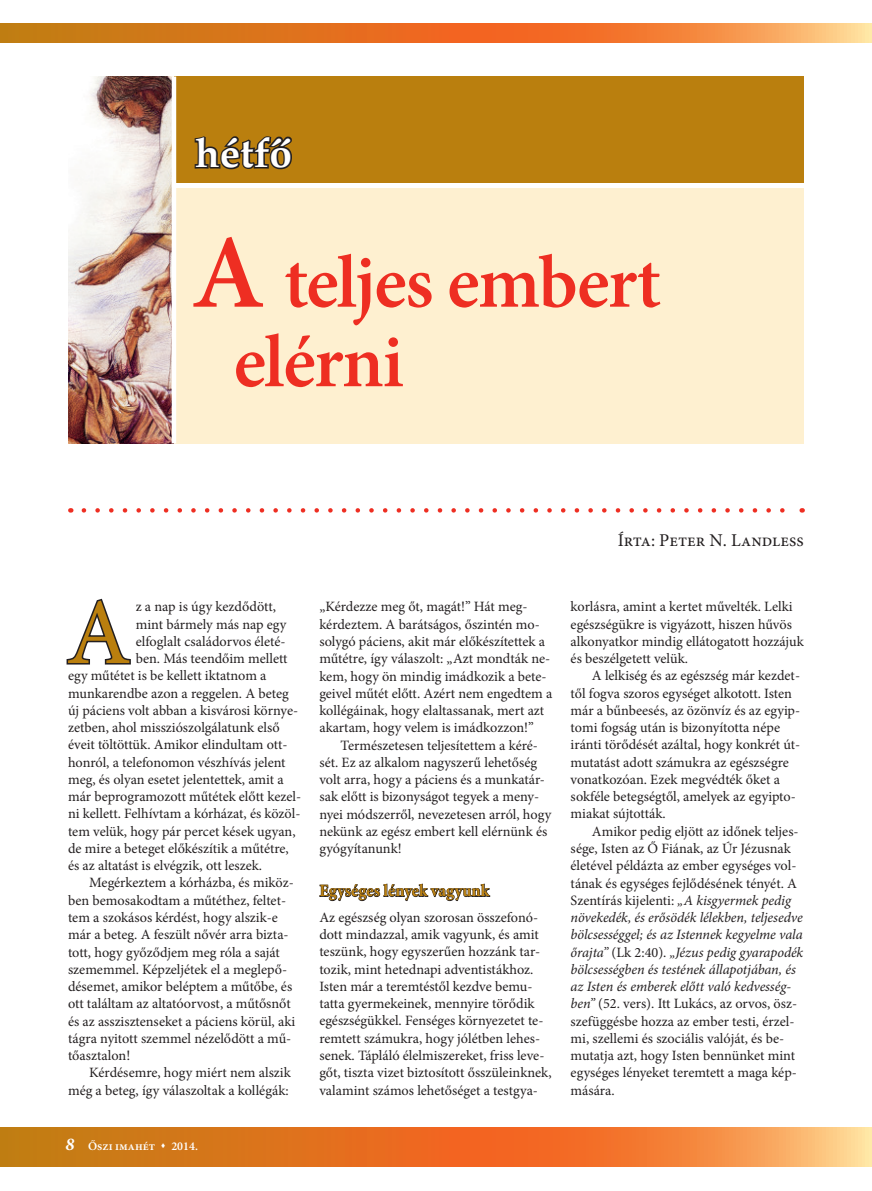
<style>
.page{position:relative;width:872px;height:1191px;background:#fff}
.page>*{position:absolute;margin:0;border:0;box-sizing:border-box;transform-origin:0 0}
.t1{font:93.9px "Minion Pro";color:#ba7f0e}
.t2{font:600 75px/79.5px "Minion Pro";letter-spacing:-.02em;color:#ee2e22}
.t3{font:700 40.5px "Palatino";color:#fff}
.t4{font:18px "Minion Pro";color:#231f20}
.t5{font:700 17.25px "Minion Pro";color:#ba7f0e;scale:.95 1}
.t6{font:14.25px/17.2px "Minion Pro";color:#231f20}
.t7{font:600 12px "Minion Pro";color:#fff}
.s1{font-size:105px}
.s2{font-weight:700;font-style:italic;font-size:18px}
.s3{font-style:italic}
</style>
<div class="page">
<svg style="left:0;top:1127px;width:872px;height:39px;background:#e67e2e"></svg>
<svg style="left:0;top:23px;width:871px;height:20px;background:#e67e2e"></svg>
<svg style="left:871px;top:23px;width:1px;height:20px"></svg>
<div style="left:172px;top:76px;width:632px;height:107px;background:#ba7f0e"></div>
<svg style="left:194px;top:136px;width:98px;height:34px"></svg>
<div style="left:68px;top:188px;width:736px;height:255px;background:#fef0d0"></div>
<svg style="left:84px;top:508px;width:701px;height:4px"></svg>
<img style="left:68px;top:76px;width:104px;height:367px">
<hr style="left:172px;top:76px;width:4px;height:367px;background:#fff">
<svg style="left:66px;top:598px;width:65px;height:67px"></svg>
<svg style="left:319px;top:883px;width:171px;height:18px"></svg>
<h3 class="t3" style="left:195px;top:119px;width:98px">hétfő</h3>
<h2 class="t2" style="left:234px;top:242px;width:429px;text-indent:-42px"><span class="s1">A</span> teljes embert elérni</h2>
<p class="t4" style="left:618px;top:528px;width:187px">Írta: Peter N. Landless</p>
<h1 class="t1" style="left:66px;top:570px;width:66px">A</h1>
<p class="t6" style="left:136px;top:598px;width:142px">z a nap is úgy kezdődött,</p>
<p class="t6" style="left:136px;top:615px;width:152px">mint bármely más nap egy</p>
<p class="t6" style="left:136px;top:632px;width:151px">elfoglalt családorvos életé-</p>
<p class="t6" style="left:136px;top:650px;width:153px">ben. Más teendőim mellett</p>
<p class="t6" style="left:68px;top:667px;width:200px">egy műtétet is be kellett iktatnom a</p>
<p class="t6" style="left:68px;top:684px;width:222px">munkarendbe azon a reggelen. A beteg</p>
<p class="t6" style="left:68px;top:701px;width:231px">új páciens volt abban a kisvárosi környe-</p>
<p class="t6" style="left:68px;top:719px;width:213px">zetben, ahol missziószolgálatunk első</p>
<p class="t6" style="left:68px;top:736px;width:221px">éveit töltöttük. Amikor elindultam ott-</p>
<p class="t6" style="left:68px;top:753px;width:219px">honról, a telefonomon vészhívás jelent</p>
<p class="t6" style="left:68px;top:771px;width:217px">meg, és olyan esetet jelentettek, amit a</p>
<p class="t6" style="left:68px;top:788px;width:235px">már beprogramozott műtétek előtt kezel-</p>
<p class="t6" style="left:68px;top:805px;width:234px">ni kellett. Felhívtam a kórházat, és közöl-</p>
<p class="t6" style="left:68px;top:822px;width:229px">tem velük, hogy pár percet kések ugyan,</p>
<p class="t6" style="left:68px;top:840px;width:222px">de mire a beteget előkészítik a műtétre,</p>
<p class="t6" style="left:68px;top:857px;width:196px">és az altatást is elvégzik, ott leszek.</p>
<p class="t6" style="left:89px;top:874px;width:206px">Megérkeztem a kórházba, és miköz-</p>
<p class="t6" style="left:68px;top:891px;width:219px">ben bemosakodtam a műtéthez, feltet-</p>
<p class="t6" style="left:68px;top:909px;width:211px">tem a szokásos kérdést, hogy alszik-e</p>
<p class="t6" style="left:68px;top:926px;width:222px">már a beteg. A feszült nővér arra bizta-</p>
<p class="t6" style="left:68px;top:943px;width:213px">tott, hogy győződjem meg róla a saját</p>
<p class="t6" style="left:68px;top:960px;width:221px">szememmel. Képzeljétek el a meglepő-</p>
<p class="t6" style="left:68px;top:978px;width:226px">désemet, amikor beléptem a műtőbe, és</p>
<p class="t6" style="left:68px;top:995px;width:224px">ott találtam az altatóorvost, a műtősnőt</p>
<p class="t6" style="left:68px;top:1012px;width:229px">és az asszisztenseket a páciens körül, aki</p>
<p class="t6" style="left:68px;top:1029px;width:225px">tágra nyitott szemmel nézelődött a mű-</p>
<p class="t6" style="left:68px;top:1047px;width:64px">tőasztalon!</p>
<p class="t6" style="left:89px;top:1064px;width:203px">Kérdésemre, hogy miért nem alszik</p>
<p class="t6" style="left:68px;top:1081px;width:222px">még a beteg, így válaszoltak a kollégák:</p>
<p class="t7" style="left:65px;top:1137px;width:134px"><span class="s2">8</span> Őszi imahét ▲ 2014.</p>
<p class="t6" style="left:319px;top:598px;width:234px">„Kérdezze meg őt, magát!” Hát meg&shy;kérdeztem. A barátságos, őszintén mo&shy;solygó páciens, akit már előkészítettek a műtétre, így válaszolt: „Azt mondták ne&shy;kem, hogy ön mindig imádkozik a bete&shy;geivel műtét előtt. Azért nem engedtem a kollégáinak, hogy elaltassanak, mert azt akartam, hogy velem is imádkozzon!”</p>
<p class="t6" style="left:319px;top:736px;width:234px;text-indent:21px">Természetesen teljesítettem a kéré&shy;sét. Ez az alkalom nagyszerű lehetőség volt arra, hogy a páciens és a munkatár&shy;sak előtt is bizonyságot tegyek a men - nyei módszerről, nevezetesen arról, hogy nekünk az egész embert kell elérnünk és gyógyítanunk!</p>
<p class="t5" style="left:319px;top:878px;width:180px">Egységes lények vagyunk</p>
<p class="t6" style="left:319px;top:908px;width:234px">Az egészség olyan szorosan összefonó&shy;dott mindazzal, amik vagyunk, és amit teszünk, hogy egyszerűen hozzánk tar&shy;tozik, mint hetednapi adventistákhoz.<br>Isten már a teremtéstől kezdve bemu&shy;tatta gyermekeinek, mennyire törődik egészségükkel. Fenséges környezetet te&shy;remtett számukra, hogy jólétben lehes&shy;senek. Tápláló élelmiszereket, friss leve&shy;gőt, tiszta vizet biztosított ősszüleinknek, valamint számos lehetőséget a testgya-</p>
<p class="t6" style="left:570px;top:598px;width:235px">korlásra, amint a kertet művelték. Lelki egészségükre is vigyázott, hiszen hűvös alkonyatkor mindig ellátogatott hozzájuk és beszélgetett velük.</p>
<p class="t6" style="left:570px;top:667px;width:231px;text-indent:21px">A lelkiség és az egészség már kezdet&shy;től fogva szoros egységet alkotott. Isten már a bűnbeesés, az özönvíz és az egyip&shy;tomi fogság után is bizonyította népe iránti törődését azáltal, hogy konkrét út&shy;mutatást adott számukra az egészségre vonatkozóan. Ezek megvédték őket a sokféle betegségtől, amelyek az egyipto&shy;miakat sújtották.</p>
<p class="t6" style="left:570px;top:822px;width:234px;text-indent:21px">Amikor pedig eljött az időnek teljes&shy;sége, Isten az Ő Fiának, az Úr Jézusnak életével példázta az ember egységes vol&shy;tának és egységes fejlődésének tényét. A Szentírás kijelenti: <span class="s3">„A kisgyermek pedig növekedék, és erősödék lélekben, teljesedve bölcsességgel; és az Istennek kegyelme vala őrajta”</span> (Lk 2:40). <span class="s3">„Jézus pedig gyarapodék bölcsességben és testének állapotjában, és az Isten és emberek előtt való kedvesség&shy;ben”</span> (52. vers). Itt Lukács, az orvos, ös - szefüggésbe hozza az ember testi, érzel&shy;mi, szellemi és szociális valóját, és be&shy;mutatja azt, hogy Isten bennünket mint egységes lényeket teremtett a maga kép&shy;mására.</p>
</div>
